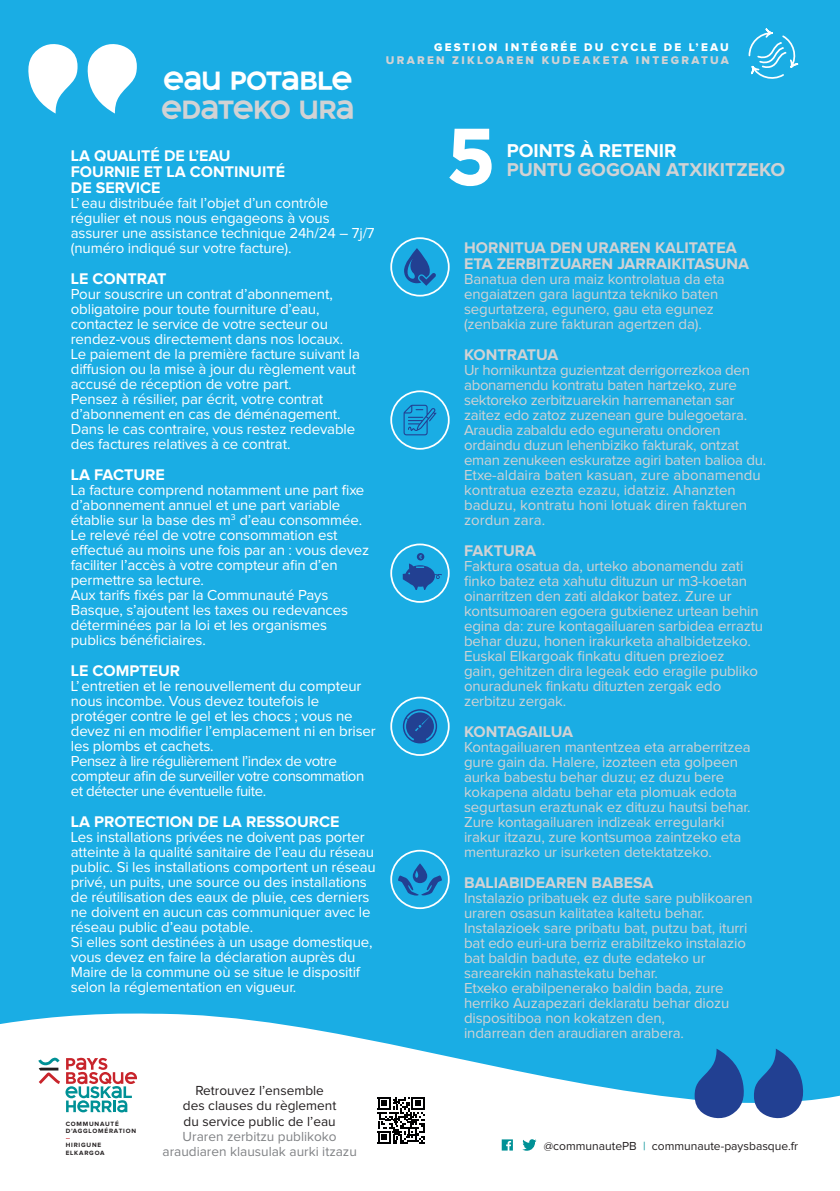
<style>
.page{position:relative;width:840px;height:1191px;background:#fff}
.page>*{position:absolute;margin:0;border:0;box-sizing:border-box;transform-origin:0 0}
.t1{font:86.8px "Arkam";color:#fff}
.t2{font:28.2px "Arkam";color:#fff}
.t3{font:28.2px "Arkam";letter-spacing:-.02em;color:#d1d2d4}
.t4{font:700 19.2px "Proxima Nova";color:#d1d2d4}
.t5{font:700 19.2px "Proxima Nova";color:#fff}
.t6{font:700 16px/16px "Proxima Nova";color:#d1d2d4}
.t7{font:700 16px/16px "Proxima Nova";color:#fff}
.t8{font:15px/15px "Proxima Nova";letter-spacing:-.01em;color:#fff}
.t9{font:15px/15px "Proxima Nova";letter-spacing:-.01em;color:#d1d2d4}
.t10{font:13.6px/15.2px "Proxima Nova";color:#231f20;text-align:center}
.t11{font:13.6px/15.2px "Proxima Nova";color:#808285;text-align:center}
.t12{font:12px "Proxima Nova";color:#231f20}
.t13{font:11.6px "Proxima Nova Extrabld";letter-spacing:.2em;color:#d1d2d4}
.t14{font:11.6px "Proxima Nova Extrabld";letter-spacing:.2em;color:#fff}
.t15{font:700 6.4px/7.4px "Proxima Nova";letter-spacing:.125em;color:#231f20}
.s1{color:#009196}
</style>
<div class="page">
<div style="left:0;top:0;width:839px;height:1191px;background:#1aade4"></div>
<svg style="left:0;top:1013px;width:839px;height:178px;fill:#fff"></svg>
<svg style="left:38px;top:1057px;width:99px;height:55px;background:#cacacc"></svg>
<svg style="left:501px;top:1139px;width:11px;height:11px"></svg>
<svg style="left:522px;top:1139px;width:14px;height:11px"></svg>
<svg style="left:748px;top:28px;width:50px;height:51px"></svg>
<svg style="left:404px;top:248px;width:32px;height:38px"></svg>
<div style="left:390px;top:237px;width:59px;height:59px;border:2px solid #fff;border-radius:50%"></div>
<svg style="left:403px;top:405px;width:33px;height:30px"></svg>
<div style="left:390px;top:390px;width:59px;height:60px;border:2px solid #fff;border-radius:50%"></div>
<svg style="left:402px;top:553px;width:40px;height:37px"></svg>
<div style="left:390px;top:543px;width:59px;height:60px;border:2px solid #fff;border-radius:50%"></div>
<svg style="left:402px;top:709px;width:35px;height:34px"></svg>
<div style="left:390px;top:696px;width:59px;height:60px;border:2px solid #fff;border-radius:50%"></div>
<svg style="left:397px;top:863px;width:45px;height:32px"></svg>
<div style="left:390px;top:849px;width:59px;height:60px;border:2px solid #fff;border-radius:50%"></div>
<svg style="left:753px;top:1048px;width:51px;height:72px"></svg>
<svg style="left:694px;top:1048px;width:51px;height:72px"></svg>
<div style="left:371px;top:1091px;width:59px;height:58px;background:#fff"></div>
<svg style="left:377px;top:1097px;width:47px;height:47px"></svg>
<svg style="left:28px;top:44px;width:49px;height:70px"></svg>
<svg style="left:87px;top:44px;width:50px;height:70px"></svg>
<h2 class="t2" style="left:163px;top:67px;width:190px">EAU POTABLE</h2>
<h2 class="t3" style="left:161px;top:96px;width:194px">EDATEKO URA</h2>
<p class="t7" style="left:71px;top:148px;width:215px">LA QUALITÉ DE L’EAU<br>FOURNIE ET LA CONTINUITÉ<br>DE SERVICE</p>
<p class="t8" style="left:71px;top:196px;width:305px">L’ eau distribuée fait l’objet d’un contrôle régulier et nous nous engageons à vous assurer une assistance technique 24h/24 – 7j/7 (numéro indiqué sur votre facture).</p>
<p class="t7" style="left:71px;top:271px;width:97px">LE CONTRAT</p>
<p class="t8" style="left:71px;top:287px;width:290px">Pour souscrire un contrat d’abonnement, obligatoire pour toute fourniture d’eau, contactez le service de votre secteur ou rendez-vous directement dans nos locaux.<br>Le paiement de la première facture suivant la diffusion ou la mise à jour du règlement vaut accusé de réception de votre part.<br>Pensez à résilier, par écrit, votre contrat d’abonnement en cas de déménagement.<br>Dans le cas contraire, vous restez redevable des factures relatives à ce contrat.</p>
<p class="t7" style="left:71px;top:467px;width:95px">LA FACTURE</p>
<p class="t8" style="left:71px;top:483px;width:300px">La facture comprend notamment une part fixe d’abonnement annuel et une part variable établie sur la base des m<sup>3</sup> d’eau consommée.<br>Le relevé réel de votre consommation est effectué au moins une fois par an : vous devez faciliter l’accès à votre compteur afin d’en permettre sa lecture.<br>Aux tarifs fixés par la Communauté Pays Basque, s’ajoutent les taxes ou redevances déterminées par la loi et les organismes publics bénéficiaires.</p>
<p class="t7" style="left:71px;top:663px;width:111px">LE COMPTEUR</p>
<p class="t8" style="left:71px;top:679px;width:306px">L’ entretien et le renouvellement du compteur nous incombe. Vous devez toutefois le protéger contre le gel et les chocs ; vous ne devez ni en modifier l’emplacement ni en briser les plombs et cachets.<br>Pensez à lire régulièrement l’index de votre compteur afin de surveiller votre consommation et détecter une éventuelle fuite.</p>
<p class="t7" style="left:71px;top:814px;width:270px">LA PROTECTION DE LA RESSOURCE</p>
<p class="t8" style="left:71px;top:830px;width:306px">Les installations privées ne doivent pas porter atteinte à la qualité sanitaire de l’eau du réseau public. Si les installations comportent un réseau privé, un puits, une source ou des installations de réutilisation des eaux de pluie, ces derniers ne doivent en aucun cas communiquer avec le réseau public d’eau potable.<br>Si elles sont destinées à un usage domestique, vous devez en faire la déclaration auprès du Maire de la commune où se situe le dispositif selon la réglementation en vigueur.</p>
<p class="t14" style="left:434px;top:41px;width:296px">GESTION INTÉGRÉE DU CYCLE DE L’EAU</p>
<p class="t13" style="left:385px;top:55px;width:344px">URAREN ZIKLOAREN KUDEAKETA INTEGRATUA</p>
<h1 class="t1" style="left:445px;top:114px;width:52px">5</h1>
<p class="t5" style="left:506px;top:139px;width:171px">POINTS À RETENIR</p>
<p class="t4" style="left:506px;top:158px;width:280px">PUNTU GOGOAN ATXIKITZEKO</p>
<p class="t6" style="left:464px;top:240px;width:286px">HORNITUA DEN URAREN KALITATEA<br>ETA ZERBITZUAREN JARRAIKITASUNA</p>
<p class="t9" style="left:464px;top:272px;width:262px">Banatua den ura maiz kontrolatua da eta engaiatzen gara laguntza tekniko baten segurtatzera, egunero, gau eta egunez (zenbakia zure fakturan agertzen da).</p>
<p class="t6" style="left:464px;top:347px;width:96px">KONTRATUA</p>
<p class="t9" style="left:464px;top:363px;width:303px">Ur hornikuntza guzientzat derrigorrezkoa den abonamendu kontratu baten hartzeko, zure sektoreko zerbitzuarekin harremanetan sar zaitez edo zatoz zuzenean gure bulegoetara.<br>Araudia zabaldu edo eguneratu ondoren ordaindu duzun lehenbiziko fakturak, ontzat eman zenukeen eskuratze agiri baten balioa du.<br>Etxe-aldaira baten kasuan, zure abonamendu kontratua ezezta ezazu, idatziz. Ahanzten baduzu, kontratu honi lotuak diren fakturen zordun zara.</p>
<p class="t6" style="left:464px;top:543px;width:73px">FAKTURA</p>
<p class="t9" style="left:464px;top:559px;width:300px">Faktura osatua da, urteko abonamendu zati finko batez eta xahutu dituzun ur m3-koetan oinarritzen den zati aldakor batez. Zure ur kontsumoaren egoera gutxienez urtean behin egina da: zure kontagailuaren sarbidea erraztu behar duzu, honen irakurketa ahalbidetzeko.<br>Euskal Elkargoak finkatu dituen prezioez<br>gain, gehitzen dira legeak edo eragile publiko onuradunek finkatu dituzten zergak edo zerbitzu zergak.</p>
<p class="t6" style="left:464px;top:724px;width:110px">KONTAGAILUA</p>
<p class="t9" style="left:464px;top:740px;width:288px">Kontagailuaren mantentzea eta arraberritzea gure gain da. Halere, izozteen eta golpeen aurka babestu behar duzu; ez duzu bere kokapena aldatu behar eta plomuak edota segurtasun eraztunak ez dituzu hautsi behar.<br>Zure kontagailuaren indizeak erregularki irakur itzazu, zure kontsumoa zaintzeko eta menturazko ur isurketen detektatzeko.</p>
<p class="t6" style="left:464px;top:875px;width:191px">BALIABIDEAREN BABESA</p>
<p class="t9" style="left:464px;top:891px;width:290px">Instalazio pribatuek ez dute sare publikoaren uraren osasun kalitatea kaltetu behar.<br>Instalazioek sare pribatu bat, putzu bat, iturri bat edo euri-ura berriz erabiltzeko instalazio bat baldin badute, ez dute edateko ur sarearekin nahastekatu behar.<br>Etxeko erabilpenerako baldin bada, zure herriko Auzapezari deklaratu behar diozu dispositiboa non kokatzen den,<br>indarrean den araudiaren arabera.</p>
<p class="t10" style="left:183px;top:1083px;width:155px">Retrouvez l’ensemble des clauses du règlement du service public de l’eau</p>
<p class="t11" style="left:162px;top:1129px;width:196px">Uraren zerbitzu publikoko araudiaren klausulak aurki itzazu</p>
<p class="t15" style="left:66px;top:1120px;width:72px">COMMUNAUTÉ<br>D’AGGLOMÉRATION</p>
<p class="t15" style="left:66px;top:1141px;width:40px">HIRIGUNE<br>ELKARGOA</p>
<p class="t12" style="left:543px;top:1140px;width:256px">@communautePB <span class="s1">|</span> communaute-paysbasque.fr</p>
</div>
